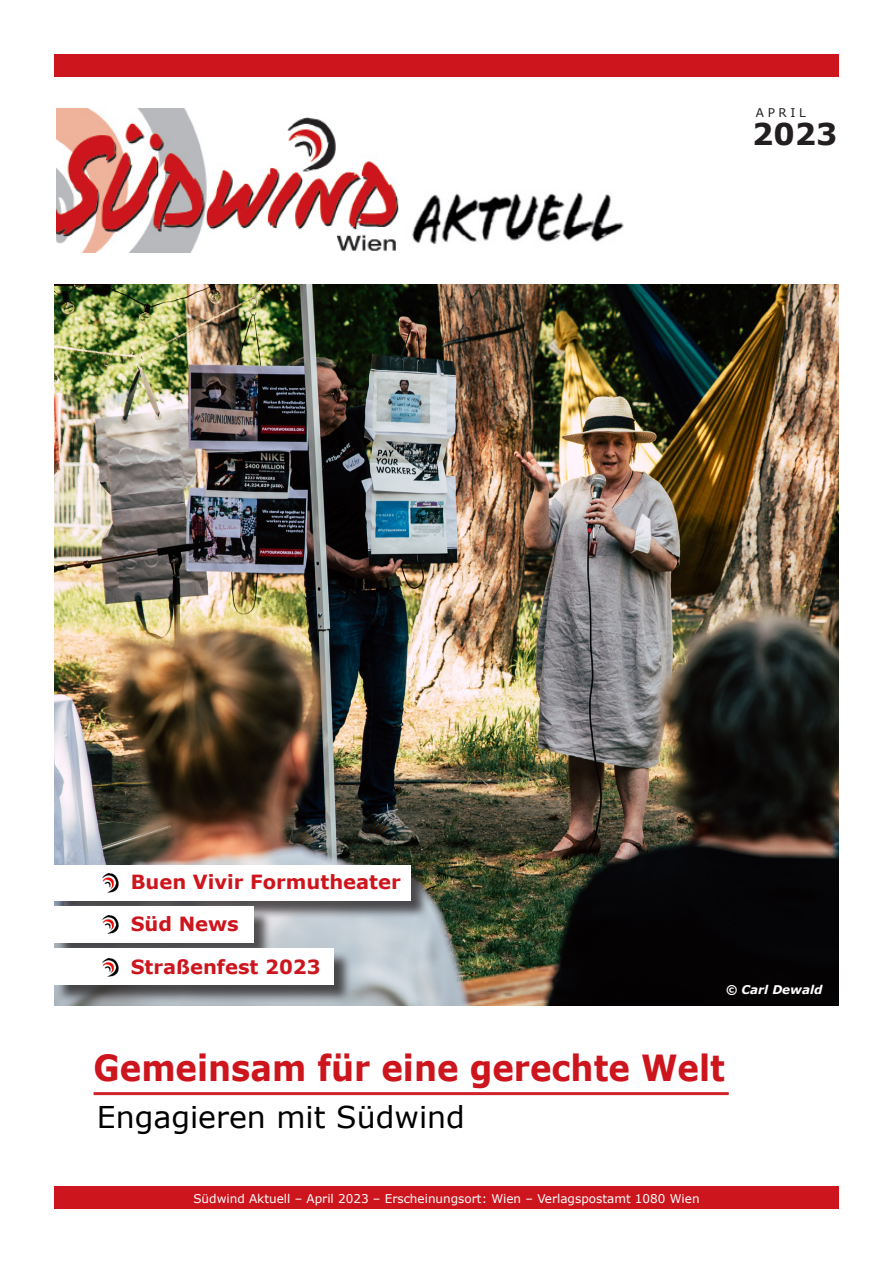
<style>
.page{position:relative;width:893px;height:1263px;background:#fff}
.page>*{position:absolute;margin:0;border:0;box-sizing:border-box;transform-origin:0 0}
.t1{font:700 36px "Verdana";color:#cd151d;scale:.9 1}
.t2{font:30px "Verdana";color:#000}
.t3{font:700 30px "Verdana";color:#231f20}
.t4{font:700 19.5px/42.8px "Verdana";color:#cd151d}
.t5{font:12px "Verdana";color:#fff}
.t6{font:italic 700 12px "Verdana";color:#fff}
.t7{font:12px "Verdana";letter-spacing:.3em;color:#231f20}
</style>
<div class="page">
<hr style="left:94px;top:1092px;width:635px;height:3px;background:#d1232a">
<img style="left:56px;top:108px;width:568px;height:145px">
<div style="left:54px;top:1186px;width:785px;height:23px;background:#cd151d"></div>
<div style="left:54px;top:54px;width:785px;height:23px;background:#cd151d"></div>
<img style="left:54px;top:284px;width:785px;height:722px">
<div style="left:56px;top:867px;width:373px;height:52px;background:#231f20;opacity:.75"></div>
<div style="left:54px;top:865px;width:356px;height:35px;background:#fff"></div>
<div style="left:56px;top:909px;width:216px;height:53px;background:#231f20;opacity:.75"></div>
<div style="left:54px;top:907px;width:199px;height:36px;background:#fff"></div>
<div style="left:93px;top:906px;width:35px;height:37px;background:#fff"></div>
<img style="left:102px;top:915px;width:17px;height:19px">
<div style="left:93px;top:864px;width:35px;height:38px;background:#fff"></div>
<img style="left:102px;top:874px;width:17px;height:18px">
<div style="left:56px;top:951px;width:297px;height:53px;background:#231f20;opacity:.75"></div>
<div style="left:54px;top:949px;width:280px;height:36px;background:#fff"></div>
<div style="left:93px;top:948px;width:35px;height:38px;background:#fff"></div>
<img style="left:102px;top:958px;width:17px;height:18px">
<p class="t7" style="left:756px;top:105px;width:51px">APRIL</p>
<h3 class="t4" style="left:131px;top:860px;width:272px">Buen Vivir Formutheater<br>Süd News<br>Straßenfest 2023</h3>
<h2 class="t3" style="left:752px;top:113px;width:87px">2023</h2>
<p class="t6" style="left:726px;top:981px;width:98px">© Carl Dewald</p>
<h1 class="t1" style="left:94px;top:1043px;width:703px">Gemeinsam für eine gerechte Welt</h1>
<h2 class="t2" style="left:97px;top:1096px;width:370px">Engagieren mit Südwind</h2>
<p class="t5" style="left:193px;top:1190px;width:508px">Südwind Aktuell – April 2023 – Erscheinungsort: Wien – Verlagspostamt 1080 Wien</p>
</div>
